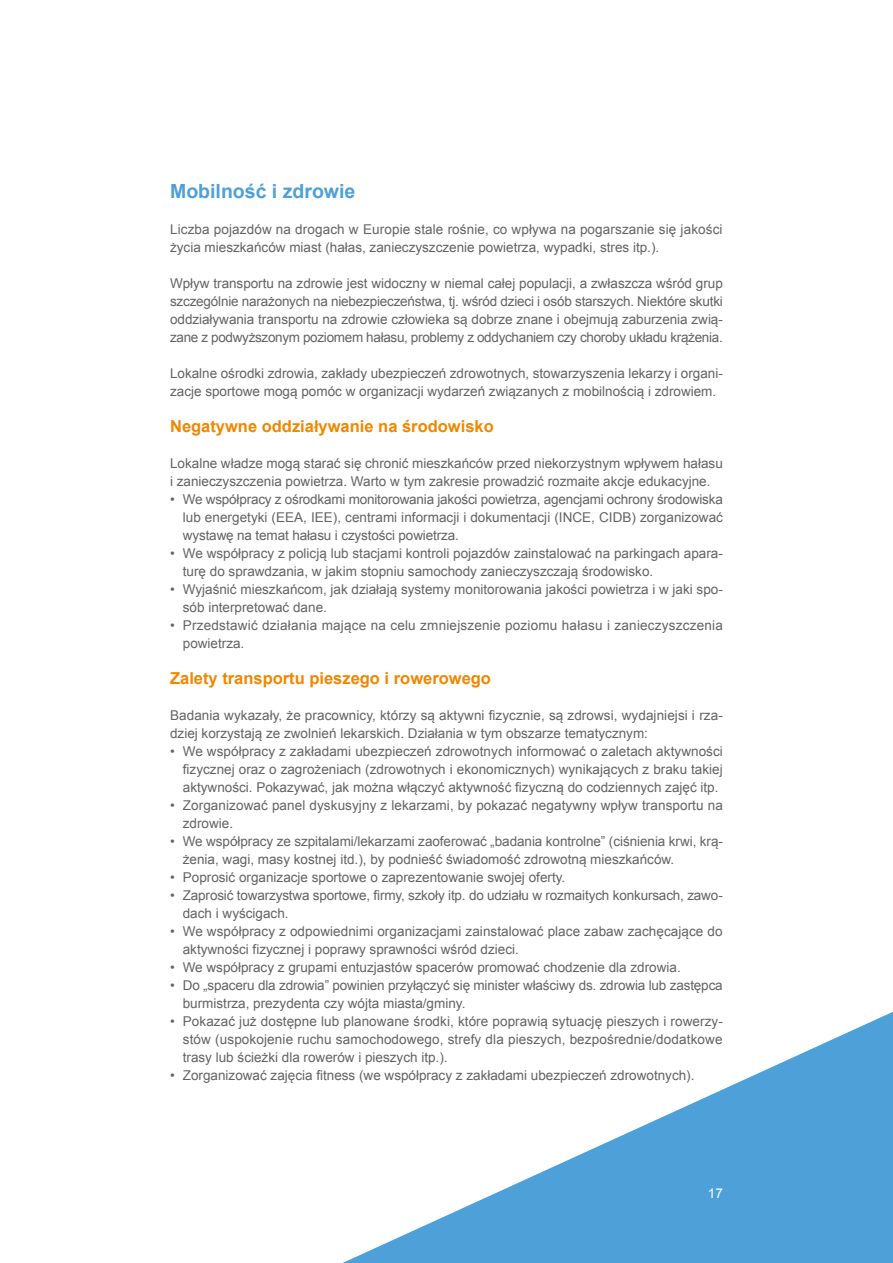
<style>
.page{position:relative;width:893px;height:1263px;background:#fff}
.page>*{position:absolute;margin:0;border:0;box-sizing:border-box;transform-origin:0 0}
.t1{font:700 19.5px "Arial";color:#4da0d8}
.t2{font:700 16.5px "Arial";color:#f08700}
.t3{font:13.5px/18px "Arial";color:#646363}
.t4{font:13.5px "Arial";color:#fff}
</style>
<div class="page">
<svg style="left:342px;top:1012px;width:551px;height:251px"></svg>
<h1 class="t1" style="left:170px;top:178px;width:187px">Mobilność i zdrowie</h1>
<p class="t3" style="left:170px;top:220px;width:554px">Liczba pojazdów na drogach w Europie stale rośnie, co wpływa na pogarszanie się jakości życia mieszkańców miast (hałas, zanieczyszczenie powietrza, wypadki, stres itp.).</p>
<p class="t3" style="left:170px;top:274px;width:554px;text-align:justify">Wpływ transportu na zdrowie jest widoczny w niemal całej populacji, a zwłaszcza wśród grup szczególnie narażonych na niebezpieczeństwa, tj. wśród dzieci i osób starszych. Niektóre skutki oddziaływania transportu na zdrowie człowieka są dobrze znane i obejmują zaburzenia zwią&shy;zane z podwyższonym poziomem hałasu, problemy z oddychaniem czy choroby układu krążenia.</p>
<p class="t3" style="left:170px;top:364px;width:554px">Lokalne ośrodki zdrowia, zakłady ubezpieczeń zdrowotnych, stowarzyszenia lekarzy i organi&shy;zacje sportowe mogą pomóc w organizacji wydarzeń związanych z mobilnością i zdrowiem.</p>
<p class="t2" style="left:170px;top:415px;width:325px">Negatywne oddziaływanie na środowisko</p>
<p class="t3" style="left:170px;top:454px;width:554px">Lokalne władze mogą starać się chronić mieszkańców przed niekorzystnym wpływem hałasu i zanieczyszczenia powietrza. Warto w tym zakresie prowadzić rozmaite akcje edukacyjne.</p>
<p class="t3" style="left:183px;top:490px;width:542px;text-align:justify;text-indent:-13px">• We współpracy z ośrodkami monitorowania jakości powietrza, agencjami ochrony środowiska lub energetyki (EEA, IEE), centrami informacji i dokumentacji (INCE, CIDB) zorganizować wystawę na temat hałasu i czystości powietrza.</p>
<p class="t3" style="left:183px;top:544px;width:542px;text-indent:-13px">• We współpracy z policją lub stacjami kontroli pojazdów zainstalować na parkingach apara&shy;turę do sprawdzania, w jakim stopniu samochody zanieczyszczają środowisko.</p>
<p class="t3" style="left:183px;top:580px;width:541px;text-indent:-13px">• Wyjaśnić mieszkańcom, jak działają systemy monitorowania jakości powietrza i w jaki spo&shy;sób interpretować dane.</p>
<p class="t3" style="left:183px;top:616px;width:542px;text-indent:-13px">• Przedstawić działania mające na celu zmniejszenie poziomu hałasu i zanieczyszczenia powietrza.</p>
<p class="t2" style="left:170px;top:667px;width:322px">Zalety transportu pieszego i rowerowego</p>
<p class="t3" style="left:170px;top:706px;width:554px">Badania wykazały, że pracownicy, którzy są aktywni fizycznie, są zdrowsi, wydajniejsi i rza&shy;dziej korzystają ze zwolnień lekarskich. Działania w tym obszarze tematycznym:</p>
<p class="t3" style="left:183px;top:742px;width:542px;text-align:justify;text-indent:-13px">• We współpracy z zakładami ubezpieczeń zdrowotnych informować o zaletach aktywności fizycznej oraz o zagrożeniach (zdrowotnych i ekonomicznych) wynikających z braku takiej aktywności. Pokazywać, jak można włączyć aktywność fizyczną do codziennych zajęć itp.</p>
<p class="t3" style="left:183px;top:796px;width:542px;text-indent:-13px">• Zorganizować panel dyskusyjny z lekarzami, by pokazać negatywny wpływ transportu na zdrowie.</p>
<p class="t3" style="left:183px;top:832px;width:542px;text-indent:-13px">• We współpracy ze szpitalami/lekarzami zaoferować „badania kontrolne” (ciśnienia krwi, krą&shy;żenia, wagi, masy kostnej itd.), by podnieść świadomość zdrowotną mieszkańców.</p>
<p class="t3" style="left:170px;top:868px;width:397px">• Poprosić organizacje sportowe o zaprezentowanie swojej oferty.</p>
<p class="t3" style="left:183px;top:886px;width:542px;text-indent:-13px">• Zaprosić towarzystwa sportowe, firmy, szkoły itp. do udziału w rozmaitych konkursach, zawo&shy;dach i wyścigach.</p>
<p class="t3" style="left:183px;top:922px;width:541px;text-indent:-13px">• We współpracy z odpowiednimi organizacjami zainstalować place zabaw zachęcające do aktywności fizycznej i poprawy sprawności wśród dzieci.</p>
<p class="t3" style="left:170px;top:958px;width:512px">• We współpracy z grupami entuzjastów spacerów promować chodzenie dla zdrowia.</p>
<p class="t3" style="left:183px;top:976px;width:541px;text-indent:-13px">• Do „spaceru dla zdrowia” powinien przyłączyć się minister właściwy ds. zdrowia lub zastępca burmistrza, prezydenta czy wójta miasta/gminy.</p>
<p class="t3" style="left:183px;top:1012px;width:542px;text-align:justify;text-indent:-13px">• Pokazać już dostępne lub planowane środki, które poprawią sytuację pieszych i rowerzy&shy;stów (uspokojenie ruchu samochodowego, strefy dla pieszych, bezpośrednie/dodatkowe trasy lub ścieżki dla rowerów i pieszych itp.).</p>
<p class="t3" style="left:170px;top:1066px;width:526px">• Zorganizować zajęcia fitness (we współpracy z zakładami ubezpieczeń zdrowotnych).</p>
<p class="t4" style="left:708px;top:1184px;width:17px">17</p>
</div>
